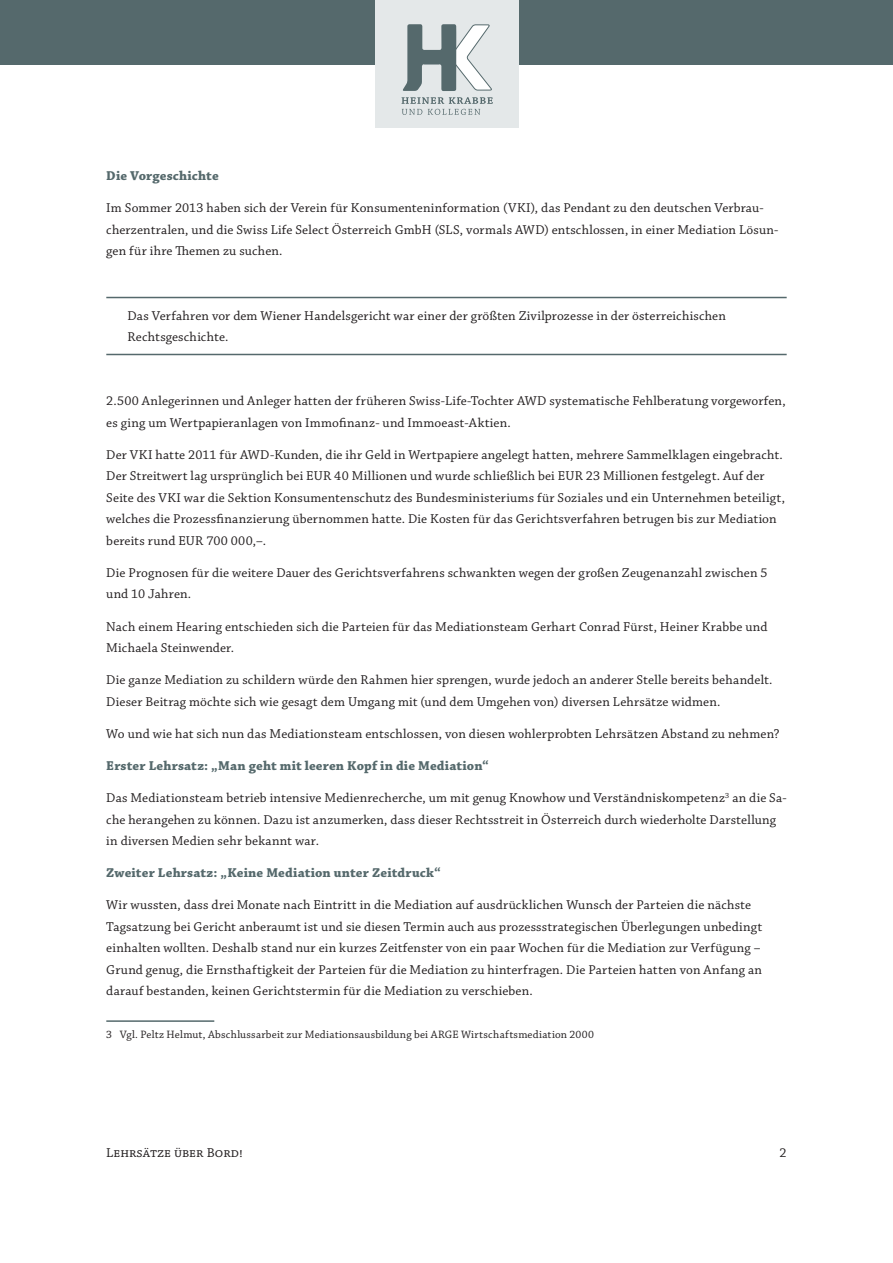
<style>
.page{position:relative;width:893px;height:1263px;background:#fff}
.page>*{position:absolute;margin:0;border:0;box-sizing:border-box;transform-origin:0 0}
.t1{font:13.5px/21.5px "Chaparral Pro";letter-spacing:.01em;color:#231f20}
.t2{font:700 13.5px "Chaparral Pro";letter-spacing:.01em;color:#55696c}
.t3{font:13.5px "Chaparral Pro Capt";color:#231f20}
.t4{font:11.25px "Chaparral Pro";letter-spacing:.02em;color:#231f20}
</style>
<div class="page">
<div style="left:0;top:0;width:893px;height:64px;background:#55696c"></div>
<div style="left:375px;top:0;width:144px;height:128px;background:#e4e8e9"></div>
<svg style="left:403px;top:24px;width:89px;height:67px"></svg>
<svg style="left:402px;top:97px;width:91px;height:18px"></svg>
<hr style="left:106px;top:297px;width:681px;height:1px;background:#55696c">
<hr style="left:106px;top:354px;width:681px;height:1px;background:#55696c">
<hr style="left:106px;top:1020px;width:108px;height:2px;background:#55696c">
<p class="t2" style="left:106px;top:168px;width:114px">Die Vorgeschichte</p>
<p class="t1" style="left:106px;top:198px;width:674px">Im Sommer 2013 haben sich der Verein für Konsumenteninformation (VKI), das Pendant zu den deutschen Verbrau&shy;cherzentralen, und die Swiss Life Select Österreich GmbH (SLS, vormals AWD) entschlossen, in einer Mediation Lösun&shy;gen für ihre Themen zu suchen.</p>
<p class="t1" style="left:128px;top:305px;width:600px">Das Verfahren vor dem Wiener Handelsgericht war einer der größten Zivilprozesse in der österreichischen<br>Rechtsgeschichte.</p>
<p class="t1" style="left:106px;top:391px;width:681px">2.500 Anlegerinnen und Anleger hatten der früheren Swiss-Life-Tochter AWD systematische Fehlberatung vorgeworfen, es ging um Wertpapieranlagen von Immofinanz- und Immoeast-Aktien.</p>
<p class="t1" style="left:106px;top:444px;width:680px">Der VKI hatte 2011 für AWD-Kunden, die ihr Geld in Wertpapiere angelegt hatten, mehrere Sammelklagen eingebracht.<br>Der Streitwert lag ursprünglich bei EUR 40 Millionen und wurde schließlich bei EUR 23 Millionen festgelegt. Auf der Seite des VKI war die Sektion Konsumentenschutz des Bundesministeriums für Soziales und ein Unternehmen beteiligt, welches die Prozessfinanzierung übernommen hatte. Die Kosten für das Gerichtsverfahren betrugen bis zur Mediation bereits rund EUR 700 000,–.</p>
<p class="t1" style="left:106px;top:562px;width:663px">Die Prognosen für die weitere Dauer des Gerichtsverfahrens schwankten wegen der großen Zeugenanzahl zwischen 5 und 10 Jahren.</p>
<p class="t1" style="left:106px;top:616px;width:663px">Nach einem Hearing entschieden sich die Parteien für das Mediationsteam Gerhart Conrad Fürst, Heiner Krabbe und<br>Michaela Steinwender.</p>
<p class="t1" style="left:106px;top:670px;width:668px">Die ganze Mediation zu schildern würde den Rahmen hier sprengen, wurde jedoch an anderer Stelle bereits behandelt.<br>Dieser Beitrag möchte sich wie gesagt dem Umgang mit (und dem Umgehen von) diversen Lehrsätze widmen.</p>
<p class="t1" style="left:106px;top:723px;width:675px">Wo und wie hat sich nun das Mediationsteam entschlossen, von diesen wohlerprobten Lehrsätzen Abstand zu nehmen?</p>
<p class="t2" style="left:106px;top:758px;width:384px">Erster Lehrsatz: „Man geht mit leeren Kopf in die Mediation“</p>
<p class="t1" style="left:106px;top:788px;width:682px">Das Mediationsteam betrieb intensive Medienrecherche, um mit genug Knowhow und Verständniskompetenz<sup>3</sup> an die Sa&shy;che herangehen zu können. Dazu ist anzumerken, dass dieser Rechtsstreit in Österreich durch wiederholte Darstellung in diversen Medien sehr bekannt war.</p>
<p class="t2" style="left:106px;top:865px;width:336px">Zweiter Lehrsatz: „Keine Mediation unter Zeitdruck“</p>
<p class="t1" style="left:106px;top:895px;width:658px">Wir wussten, dass drei Monate nach Eintritt in die Mediation auf ausdrücklichen Wunsch der Parteien die nächste Tagsatzung bei Gericht anberaumt ist und sie diesen Termin auch aus prozessstrategischen Überlegungen unbedingt einhalten wollten. Deshalb stand nur ein kurzes Zeitfenster von ein paar Wochen für die Mediation zur Verfügung – Grund genug, die Ernsthaftigkeit der Parteien für die Mediation zu hinterfragen. Die Parteien hatten von Anfang an darauf bestanden, keinen Gerichtstermin für die Mediation zu verschieben.</p>
<p class="t4" style="left:106px;top:1028px;width:489px">3 Vgl. Peltz Helmut, Abschlussarbeit zur Mediationsausbildung bei ARGE Wirtschaftsmediation 2000</p>
<p class="t3" style="left:106px;top:1145px;width:138px">Lehrsätze über Bord!</p>
<p class="t1" style="left:780px;top:1142px;width:9px">2</p>
</div>
